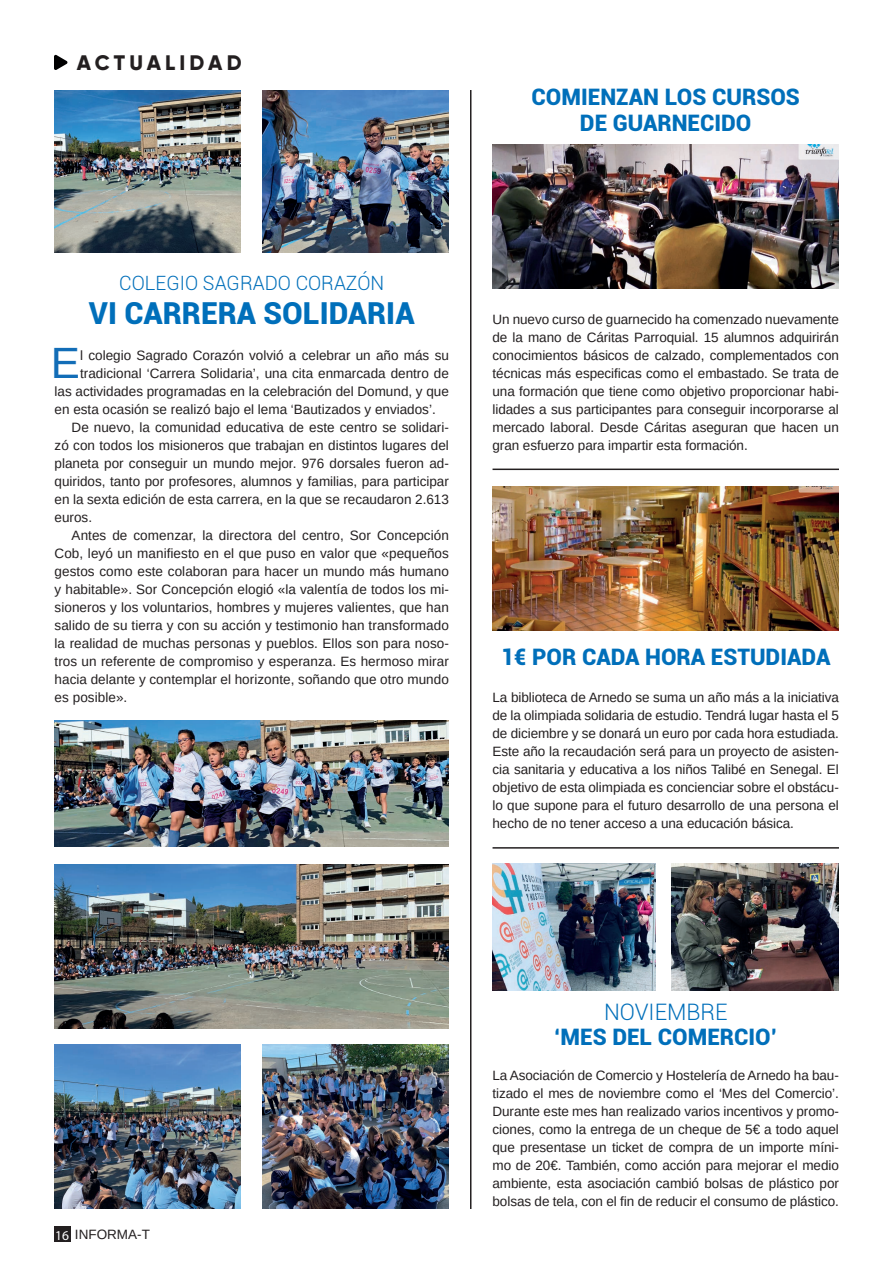
<style>
.page{position:relative;width:893px;height:1263px;background:#fff}
.page>*{position:absolute;margin:0;border:0;box-sizing:border-box;transform-origin:0 0}
.t1{font:43.8px "Arimo";color:#126db7}
.t2{font:900 30.3px "Roboto";color:#006fba}
.t3{font:900 22.65px/25.5px "Roboto";color:#006fba;text-align:center}
.t4{font:300 22.65px "Roboto";color:#006fba}
.t5{font:800 21px "Gilroy";letter-spacing:.2em;color:#231f20}
.t6{font:300 19.65px "Roboto";color:#006fba}
.t7{font:13.5px/18px "Arimo";color:#231f20;text-align:justify}
.s1{font-family:"Myriad Pro";color:#fff}
</style>
<div class="page">
<div style="left:54px;top:1227px;width:16px;height:15px;background:#231f20"></div>
<img style="left:55px;top:864px;width:394px;height:165px">
<img style="left:54px;top:90px;width:187px;height:162px">
<img style="left:262px;top:90px;width:187px;height:162px">
<img style="left:54px;top:1044px;width:187px;height:165px">
<img style="left:55px;top:720px;width:394px;height:126px">
<img style="left:262px;top:1044px;width:187px;height:165px">
<hr style="left:470px;top:90px;width:1px;height:1119px;background:#231f20">
<svg style="left:54px;top:54px;width:14px;height:16px"></svg>
<img style="left:492px;top:144px;width:347px;height:144px">
<img style="left:492px;top:486px;width:347px;height:144px">
<img style="left:492px;top:864px;width:164px;height:126px">
<img style="left:672px;top:864px;width:167px;height:126px">
<hr style="left:492px;top:469px;width:347px;height:1px;background:#231f20">
<hr style="left:492px;top:847px;width:347px;height:2px;background:#231f20">
<h3 class="t5" style="left:77px;top:49px;width:166px">ACTUALIDAD</h3>
<h3 class="t3" style="left:532px;top:84px;width:270px">COMIENZAN LOS CURSOS<br>DE GUARNECIDO</h3>
<h3 class="t6" style="left:119px;top:269px;width:266px">COLEGIO SAGRADO CORAZÓN</h3>
<h2 class="t2" style="left:89px;top:292px;width:327px">VI CARRERA SOLIDARIA</h2>
<h1 class="t1" style="left:51px;top:335px;width:31px">E</h1>
<p class="t7" style="left:80px;top:346px;width:370px">l colegio Sagrado Corazón volvió a celebrar un año más su</p>
<p class="t7" style="left:80px;top:364px;width:370px">tradicional ‘Carrera Solidaria’, una cita enmarcada dentro de</p>
<p class="t7" style="left:55px;top:382px;width:396px">las actividades programadas en la celebración del Domund, y que</p>
<p class="t7" style="left:55px;top:400px;width:383px">en esta ocasión se realizó bajo el lema ‘Bautizados y enviados’.</p>
<p class="t7" style="left:72px;top:418px;width:379px">De nuevo, la comunidad educativa de este centro se solidari-</p>
<p class="t7" style="left:55px;top:436px;width:396px">zó con todos los misioneros que trabajan en distintos lugares del</p>
<p class="t7" style="left:55px;top:454px;width:396px">planeta por conseguir un mundo mejor. 976 dorsales fueron ad-</p>
<p class="t7" style="left:55px;top:472px;width:396px">quiridos, tanto por profesores, alumnos y familias, para participar</p>
<p class="t7" style="left:55px;top:490px;width:396px">en la sexta edición de esta carrera, en la que se recaudaron 2.613</p>
<p class="t7" style="left:55px;top:508px;width:39px">euros.</p>
<p class="t7" style="left:72px;top:526px;width:379px">Antes de comenzar, la directora del centro, Sor Concepción</p>
<p class="t7" style="left:55px;top:544px;width:396px">Cob, leyó un manifiesto en el que puso en valor que «pequeños</p>
<p class="t7" style="left:55px;top:562px;width:396px">gestos como este colaboran para hacer un mundo más humano</p>
<p class="t7" style="left:55px;top:580px;width:396px">y habitable». Sor Concepción elogió «la valentía de todos los mi-</p>
<p class="t7" style="left:55px;top:598px;width:396px">sioneros y los voluntarios, hombres y mujeres valientes, que han</p>
<p class="t7" style="left:55px;top:616px;width:396px">salido de su tierra y con su acción y testimonio han transformado</p>
<p class="t7" style="left:55px;top:634px;width:396px">la realidad de muchas personas y pueblos. Ellos son para noso-</p>
<p class="t7" style="left:55px;top:652px;width:396px">tros un referente de compromiso y esperanza. Es hermoso mirar</p>
<p class="t7" style="left:55px;top:670px;width:396px">hacia delante y contemplar el horizonte, soñando que otro mundo</p>
<p class="t7" style="left:55px;top:688px;width:74px">es posible».</p>
<p class="t7" style="left:492px;top:310px;width:348px">Un nuevo curso de guarnecido ha comenzado nuevamente de la mano de Cáritas Parroquial. 15 alumnos adquirirán conocimientos básicos de calzado, complementados con técnicas más especificas como el embastado. Se trata de una formación que tiene como objetivo proporcionar habi&shy;lidades a sus participantes para conseguir incorporarse al mercado laboral. Desde Cáritas aseguran que hacen un gran esfuerzo para impartir esta formación.</p>
<h3 class="t3" style="left:501px;top:643px;width:331px">1€ POR CADA HORA ESTUDIADA</h3>
<p class="t7" style="left:492px;top:688px;width:348px">La biblioteca de Arnedo se suma un año más a la iniciativa de la olimpiada solidaria de estudio. Tendrá lugar hasta el 5 de diciembre y se donará un euro por cada hora estudiada.<br>Este año la recaudación será para un proyecto de asisten&shy;cia sanitaria y educativa a los niños Talibé en Senegal. El objetivo de esta olimpiada es concienciar sobre el obstácu&shy;lo que supone para el futuro desarrollo de una persona el hecho de no tener acceso a una educación básica.</p>
<p class="t7" style="left:55px;top:1226px;width:96px"><span class="s1">16</span> INFORMA-T</p>
<h3 class="t4" style="left:604px;top:996px;width:125px">NOVIEMBRE</h3>
<h3 class="t3" style="left:554px;top:1023px;width:224px">‘MES DEL COMERCIO’</h3>
<p class="t7" style="left:492px;top:1066px;width:348px">La Asociación de Comercio y Hostelería de Arnedo ha bau&shy;tizado el mes de noviembre como el ‘Mes del Comercio’.<br>Durante este mes han realizado varios incentivos y promo&shy;ciones, como la entrega de un cheque de 5€ a todo aquel que presentase un ticket de compra de un importe míni&shy;mo de 20€. También, como acción para mejorar el medio ambiente, esta asociación cambió bolsas de plástico por bolsas de tela, con el fin de reducir el consumo de plástico.</p>
</div>
